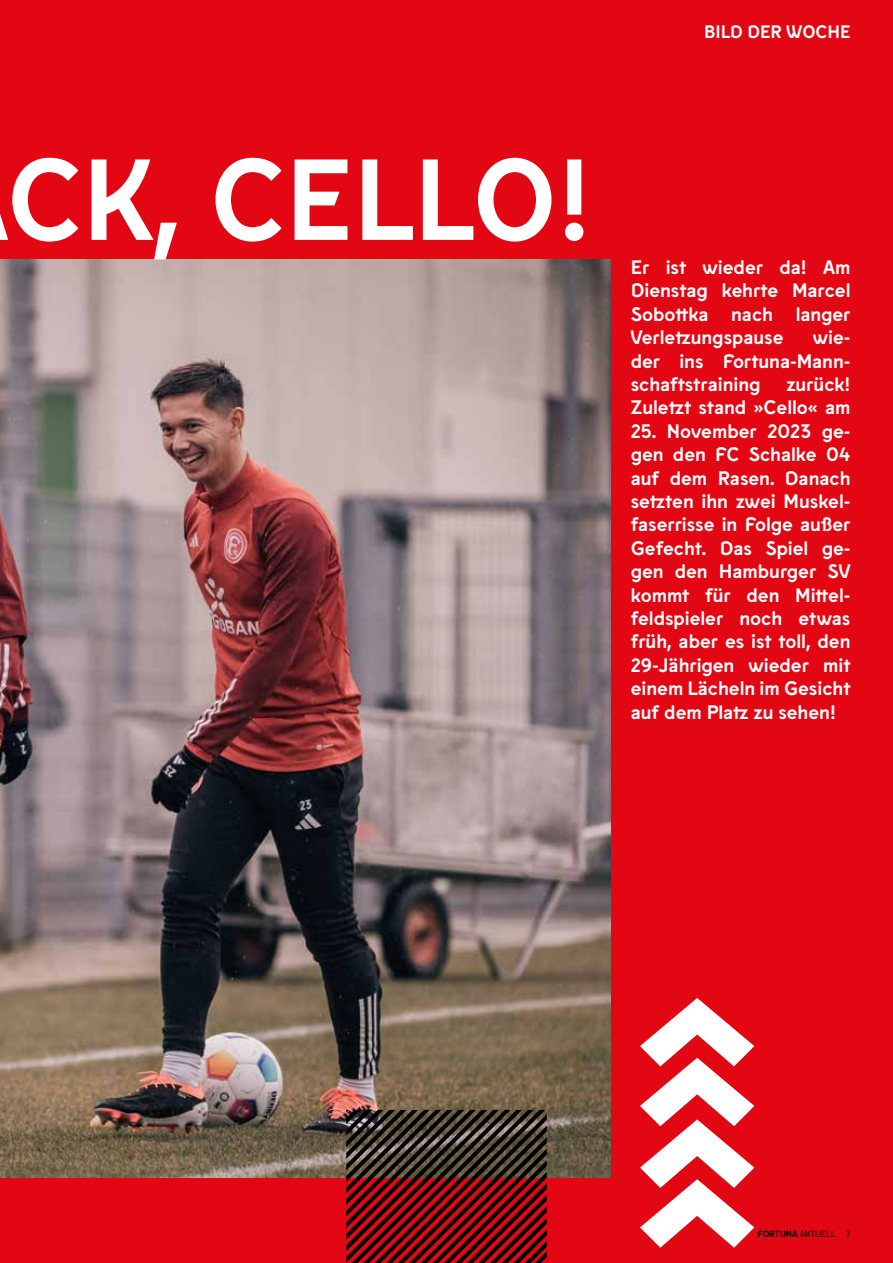
<style>
.page{position:relative;width:893px;height:1263px;background:#e30613}
.page>*{position:absolute;margin:0;border:0;box-sizing:border-box;transform-origin:0 0}
.t1{font:700 114.9px "Fortuna Sans";letter-spacing:-.005em;color:#fff}
.t2{font:700 19.5px/23.4px "Fortuna Sans";color:#fff;text-align:justify}
.t3{font:700 18px "Fortuna Sans";color:#fff}
.t4{font:9px "Fortuna Sans";letter-spacing:.005em;color:#000}
.s1{font-weight:700}
</style>
<div class="page">
<img style="left:0;top:259px;width:611px;height:919px">
<svg style="left:346px;top:1110px;width:202px;height:153px"></svg>
<svg style="left:640px;top:998px;width:114px;height:250px"></svg>
<p class="t3" style="left:704px;top:17px;width:148px">BILD DER WOCHE</p>
<h1 class="t1" style="left:7px;top:109px;width:586px">CK, CELLO!</h1>
<p class="t2" style="left:631px;top:254px;width:221px">Er ist wieder da! Am Dienstag kehrte Marcel Sobottka nach langer Verletzungspause</p>
<p class="t2" style="left:631px;top:324px;width:221px;text-indent:182px">wie&shy;der ins Fortuna-Mann&shy;schaftstraining</p>
<p class="t2" style="left:631px;top:371px;width:221px;text-align:right">zurück!<br>Zuletzt stand »Cello« am</p>
<p class="t2" style="left:631px;top:418px;width:221px">25. November 2023 ge&shy;gen den FC Schalke 04 auf dem Rasen. Danach setzten ihn zwei Muskel&shy;faserrisse in Folge außer Gefecht. Das Spiel ge&shy;gen den Hamburger SV kommt für den Mittel&shy;feldspieler noch etwas früh, aber es ist toll, den 29-Jährigen wieder mit einem Lächeln im Gesicht auf dem Platz zu sehen!</p>
<p class="t4" style="left:757px;top:1227px;width:95px"><span class="s1">FORTUNA</span> AKTUELL 7</p>
</div>
